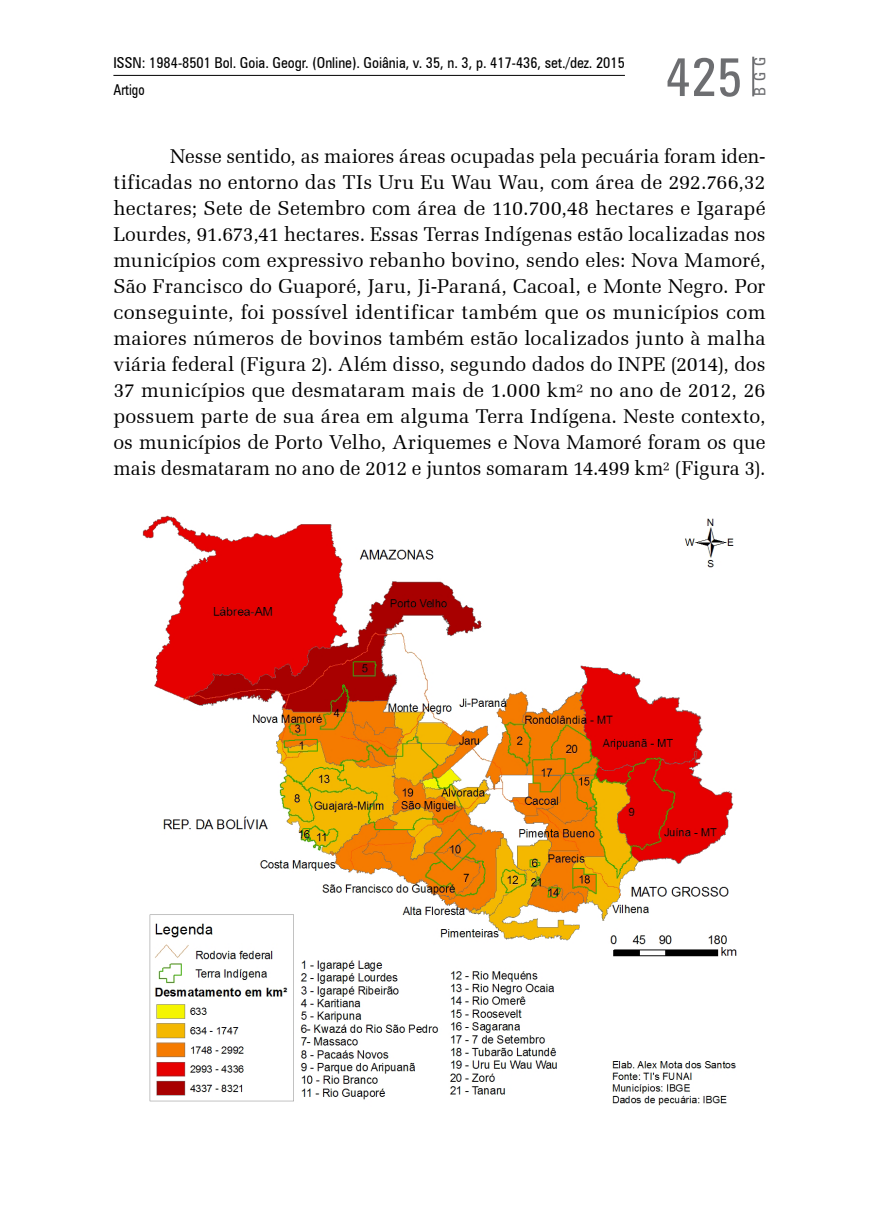
<style>
.page{position:relative;width:879px;height:1219px;background:#fff}
.page>*{position:absolute;margin:0;border:0;box-sizing:border-box;transform-origin:0 0}
.t1{font:condensed 54px "Zurich BT";color:#6d6e71}
.t2{font:20px/26px "Zapf Elliptical 711 BT";color:#000;text-align:justify}
.t3{font:condensed 16px "Zurich BT";color:#6d6e71}
.t4{font:condensed 15px/26.8px "Zurich BT";color:#000}
</style>
<div class="page">
<hr style="left:752px;top:57px;width:2px;height:39px;background:#6d6e71">
<hr style="left:113px;top:75px;width:512px;height:1px;background:#000">
<img style="left:142px;top:515px;width:595px;height:591px">
<p class="t4" style="left:113px;top:49px;width:513px">ISSN: 1984-8501 Bol. Goia. Geogr. (Online). Goiânia, v. 35, n. 3, p. 417-436, set./dez. 2015<br>Artigo</p>
<h1 class="t1" style="left:665px;top:44px;width:79px">425</h1>
<p class="t3" style="left:750px;top:96px;width:41px;rotate:-90deg">BGG</p>
<p class="t2" style="left:113px;top:143px;width:654px;text-indent:57px">Nesse sentido, as maiores áreas ocupadas pela pecuária foram iden&shy;tificadas no entorno das TIs Uru Eu Wau Wau, com área de 292.766,32 hectares; Sete de Setembro com área de 110.700,48 hectares e Igarapé Lourdes, 91.673,41 hectares. Essas Terras Indígenas estão localizadas nos municípios com expressivo rebanho bovino, sendo eles: Nova Mamoré, São Francisco do Guaporé, Jaru, Ji-Paraná, Cacoal, e Monte Negro. Por conseguinte, foi possível identificar também que os municípios com maiores números de bovinos também estão localizados junto à malha viária federal (Figura 2). Além disso, segundo dados do INPE (2014), dos 37 municípios que desmataram mais de 1.000 km² no ano de 2012, 26 possuem parte de sua área em alguma Terra Indígena. Neste contexto, os municípios de Porto Velho, Ariquemes e Nova Mamoré foram os que mais desmataram no ano de 2012 e juntos somaram 14.499 km² (Figura 3).</p>
</div>
